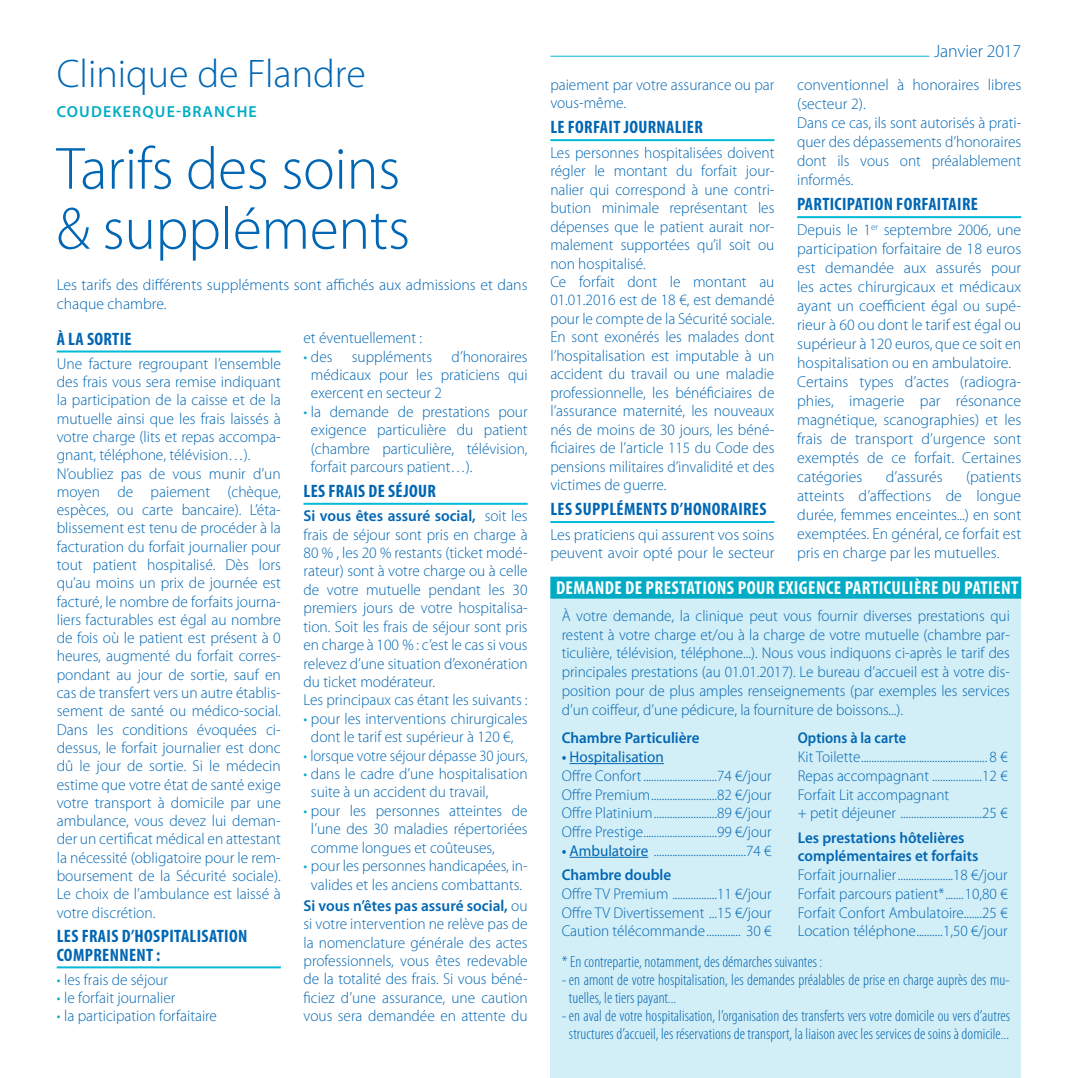
<style>
.page{position:relative;width:1078px;height:1078px;background:#fff}
.page>*{position:absolute;margin:0;border:0;box-sizing:border-box;transform-origin:0 0}
.t1{font:300 60px/60px "Myriad Pro";letter-spacing:-.005em;color:#0166b3}
.t2{font:300 40px "Myriad Pro";color:#0166b3}
.t3{font:700 condensed 18.8px "Myriad Pro";letter-spacing:.02em;color:#fff}
.t4{font:700 condensed 18px/18.2px "Myriad Pro";letter-spacing:.02em;color:#0166b3}
.t5{font:300 18px "Myriad Pro";letter-spacing:-.005em;color:#0166b3}
.t6{font:300 condensed 16px/18px "Myriad Pro";letter-spacing:.005em;color:#0166b3}
.t7{font:600 16px "Myriad Pro";letter-spacing:.07em;color:#00acc5}
.t8{font:300 15.8px/18.4px "Myriad Pro";color:#0166b3}
.t9{font:300 15.8px "Myriad Pro";color:#0166b3;scale:.93 1}
.t10{font:300 15.6px/18.8px "Myriad Pro";color:#0166b3;text-align:justify}
.t11{font:600 15.6px/18.8px "Myriad Pro";color:#0166b3}
.t12{font:600 15.6px "Myriad Pro";color:#0166b3;scale:.92 1}
.s1{color:#00acc5}
.s2{font-weight:600}
.s3{font-weight:400}
</style>
<div class="page">
<hr style="left:57px;top:350px;width:224px;height:2px;background:#03bbd7">
<hr style="left:57px;top:966px;width:224px;height:2px;background:#03bbd7">
<hr style="left:303px;top:502px;width:224px;height:2px;background:#03bbd7">
<hr style="left:550px;top:139px;width:224px;height:2px;background:#03bbd7">
<hr style="left:550px;top:521px;width:224px;height:2px;background:#03bbd7">
<hr style="left:797px;top:216px;width:223px;height:2px;background:#03bbd7">
<hr style="left:550px;top:56px;width:379px;height:1px;background:#03bbd7">
<div style="left:550px;top:597px;width:470px;height:480px;background:#d2eef7"></div>
<div style="left:550px;top:576px;width:470px;height:22px;background:#00abc5"></div>
<hr style="left:569px;top:763px;width:94px;height:1px;background:#0166b3">
<hr style="left:569px;top:856px;width:79px;height:1px;background:#0166b3">
<h2 class="t2" style="left:57px;top:49px;width:310px">Clinique de Flandre</h2>
<p class="t7" style="left:57px;top:101px;width:201px">COUDEKERQUE-BRANCHE</p>
<h1 class="t1" style="left:57px;top:138px;width:355px">Tarifs des soins &amp; suppléments</h1>
<p class="t8" style="left:57px;top:276px;width:472px">Les tarifs des différents suppléments sont affichés aux admissions et dans chaque chambre.</p>
<p class="t4" style="left:57px;top:329px;width:76px">À LA SORTIE</p>
<p class="t8" style="left:57px;top:354px;width:225px">Une facture regroupant l’ensemble des frais vous sera remise indiquant la participation de la caisse et de la mutuelle ainsi que les frais laissés à votre charge (lits et repas accompa&shy;gnant, téléphone, télévision…).<br>N’oubliez pas de vous munir d’un moyen de paiement (chèque, espèces, ou carte bancaire). L’éta&shy;blissement est tenu de procéder à la facturation du forfait journalier pour tout patient hospitalisé. Dès lors qu’au moins un prix de journée est facturé, le nombre de forfaits journa&shy;liers facturables est égal au nombre de fois où le patient est présent à 0 heures, augmenté du forfait corres&shy;pondant au jour de sortie, sauf en cas de transfert vers un autre établis&shy;sement de santé ou médico-social.<br>Dans les conditions évoquées ci&shy;dessus, le forfait journalier est donc dû le jour de sortie. Si le médecin estime que votre état de santé exige votre transport à domicile par une ambulance, vous devez lui deman&shy;der un certificat médical en attestant la nécessité (obligatoire pour le rem&shy;boursement de la Sécurité sociale).<br>Le choix de l’ambulance est laissé à votre discrétion.</p>
<p class="t4" style="left:57px;top:926px;width:192px">LES FRAIS D’HOSPITALISATION<br>COMPRENNENT:</p>
<p class="t8" style="left:57px;top:969px;width:113px"><span class="s1">•</span> les frais de séjour</p>
<p class="t8" style="left:57px;top:988px;width:120px"><span class="s1">•</span> le forfait journalier</p>
<p class="t8" style="left:57px;top:1006px;width:162px"><span class="s1">•</span> la participation forfaitaire</p>
<p class="t8" style="left:303px;top:328px;width:120px">et éventuellement :</p>
<p class="t8" style="left:311px;top:347px;width:218px;text-align:justify;text-indent:-7px"><span class="s1">•</span> des suppléments d’honoraires médicaux pour les praticiens qui exercent en secteur 2</p>
<p class="t8" style="left:311px;top:402px;width:218px;text-align:justify;text-indent:-7px"><span class="s1">•</span> la demande de prestations pour exigence particulière du patient (chambre particulière, télévision, forfait parcours patient…).</p>
<p class="t4" style="left:303px;top:481px;width:134px">LES FRAIS DE SÉJOUR</p>
<p class="t8" style="left:303px;top:506px;width:225px"><span class="s2">Si vous êtes assuré social,</span> soit les frais de séjour sont pris en charge à 80 % , les 20 % restants (ticket modé&shy;rateur) sont à votre charge ou à celle de votre mutuelle pendant les 30 premiers jours de votre hospitalisa&shy;tion. Soit les frais de séjour sont pris en charge à 100 % : c’est le cas si vous relevez d’une situation d’exonération du ticket modérateur.<br>Les principaux cas étant les suivants :</p>
<p class="t8" style="left:303px;top:709px;width:225px;text-align:center"><span class="s1">•</span> pour les interventions chirurgicales dont le tarif est supérieur à 120 €,</p>
<p class="t9" style="left:303px;top:745px;width:242px"><span class="s1">•</span> lorsque votre séjour dépasse 30 jours,</p>
<p class="t8" style="left:311px;top:764px;width:218px;text-indent:-7px"><span class="s1">•</span> dans le cadre d’une hospitalisation suite à un accident du travail,</p>
<p class="t8" style="left:311px;top:801px;width:218px;text-align:justify;text-indent:-7px"><span class="s1">•</span> pour les personnes atteintes de l’une des 30 maladies répertoriées comme longues et coûteuses,</p>
<p class="t8" style="left:303px;top:856px;width:225px;text-align:center"><span class="s1">•</span> pour les personnes handicapées, in&shy;valides et les anciens combattants.</p>
<p class="t8" style="left:303px;top:895px;width:225px;text-align:justify"><span class="s2">Si vous n’êtes pas assuré social,</span> ou si votre intervention ne relève pas de la nomenclature générale des actes professionnels, vous êtes redevable de la totalité des frais. Si vous béné&shy;ficiez d’une assurance, une caution vous sera demandée en attente du</p>
<p class="t8" style="left:550px;top:75px;width:225px">paiement par votre assurance ou par vous-même.</p>
<p class="t4" style="left:550px;top:118px;width:154px">LE FORFAIT JOURNALIER</p>
<p class="t8" style="left:550px;top:143px;width:225px">Les personnes hospitalisées doivent régler le montant du forfait jour&shy;nalier qui correspond à une contri&shy;bution minimale représentant les dépenses que le patient aurait nor&shy;malement supportées qu’il soit ou non hospitalisé.<br>Ce forfait dont le montant au 01.01.2016 est de 18 €, est demandé pour le compte de la Sécurité sociale.<br>En sont exonérés les malades dont l’hospitalisation est imputable à un accident du travail ou une maladie professionnelle, les bénéficiaires de l’assurance maternité, les nouveaux nés de moins de 30 jours, les béné&shy;ficiaires de l’article 115 du Code des pensions militaires d’invalidité et des victimes de guerre.</p>
<p class="t4" style="left:550px;top:500px;width:218px">LES SUPPLÉMENTS D’HONORAIRES</p>
<p class="t8" style="left:550px;top:524px;width:225px">Les praticiens qui assurent vos soins peuvent avoir opté pour le secteur</p>
<p class="t5" style="left:933px;top:40px;width:89px">Janvier 2017</p>
<p class="t8" style="left:797px;top:75px;width:225px;line-height:19px">conventionnel à honoraires libres (secteur 2).<br>Dans ce cas, ils sont autorisés à prati&shy;quer des dépassements d’honoraires dont ils vous ont préalablement informés.</p>
<p class="t4" style="left:797px;top:195px;width:182px">PARTICIPATION FORFAITAIRE</p>
<p class="t8" style="left:797px;top:220px;width:225px;line-height:19px">Depuis le 1<sup>er</sup> septembre 2006, une participation forfaitaire de 18 euros est demandée aux assurés pour les actes chirurgicaux et médicaux ayant un coefficient égal ou supé&shy;rieur à 60 ou dont le tarif est égal ou supérieur à 120 euros, que ce soit en hospitalisation ou en ambulatoire.<br>Certains types d’actes (radiogra&shy;phies, imagerie par résonance magnétique, scanographies) et les frais de transport d’urgence sont exemptés de ce forfait. Certaines catégories</p>
<p class="t8" style="left:885px;top:467px;width:58px">d’assurés</p>
<p class="t8" style="left:797px;top:467px;width:225px;line-height:19px;text-align:justify;text-indent:169px">(patients atteints d’affections de longue durée, femmes enceintes...) en sont exemptées. En général, ce forfait est pris en charge par les mutuelles.</p>
<p class="t3" style="left:556px;top:575px;width:464px">DEMANDE DE PRESTATIONS POUR EXIGENCE PARTICULIÈRE DU PATIENT</p>
<p class="t10" style="left:561px;top:606px;width:449px">À votre demande, la clinique peut vous fournir diverses prestations qui restent à votre charge et/ou à la charge de votre mutuelle (chambre par&shy;ticulière, télévision, téléphone...). Nous vous indiquons ci-après le tarif des principales prestations (au 01.01.2017). Le bureau d’accueil est à votre dis&shy;position pour de plus amples renseignements (par exemples les services d’un coiffeur, d’une pédicure, la fourniture de boissons...).</p>
<p class="t11" style="left:561px;top:728px;width:139px">Chambre Particulière</p>
<p class="t10" style="left:561px;top:747px;width:211px;text-align:left"><span class="s2">•</span> <span class="s3">Hospitalisation<br></span>Offre Confort............................74 €/jour Offre Premium.........................82 €/jour Offre Platinium........................89 €/jour Offre Prestige............................99 €/jour</p>
<p class="t10" style="left:561px;top:838px;width:211px;line-height:24.4px"><span class="s2">•</span> <span class="s3">Ambulatoire</span> ...................................74 €<br><span class="s2">Chambre double</span></p>
<p class="t10" style="left:561px;top:883px;width:211px">Offre TV Premium .................11 €/jour Offre TV Divertissement ...15 €/jour Caution télécommande............. 30 €</p>
<p class="t12" style="left:797px;top:728px;width:119px">Options à la carte</p>
<p class="t10" style="left:797px;top:747px;width:211px;text-align:left">Kit Toilette................................................ 8 € Repas accompagnant ...................12 € Forfait Lit accompagnant<br>+ petit déjeuner ...............................25 €</p>
<p class="t11" style="left:797px;top:827px;width:182px">Les prestations hôtelières complémentaires et forfaits</p>
<p class="t10" style="left:797px;top:865px;width:211px">Forfait journalier.....................18 €/jour Forfait parcours patient*.......10,80 € Forfait Confort Ambulatoire.......25 € Location téléphone..........1,50 €/jour</p>
<p class="t6" style="left:561px;top:952px;width:262px">* En contrepartie, notamment, des démarches suivantes :</p>
<p class="t6" style="left:569px;top:970px;width:442px;text-indent:-7px">- en amont de votre hospitalisation, les demandes préalables de prise en charge auprès des mu&shy;tuelles, le tiers payant...</p>
<p class="t6" style="left:561px;top:1006px;width:449px;text-align:center">- en aval de votre hospitalisation, l’organisation des transferts vers votre domicile ou vers d’autres structures d’accueil, les réservations de transport, la liaison avec les services de soins à domicile...</p>
</div>
